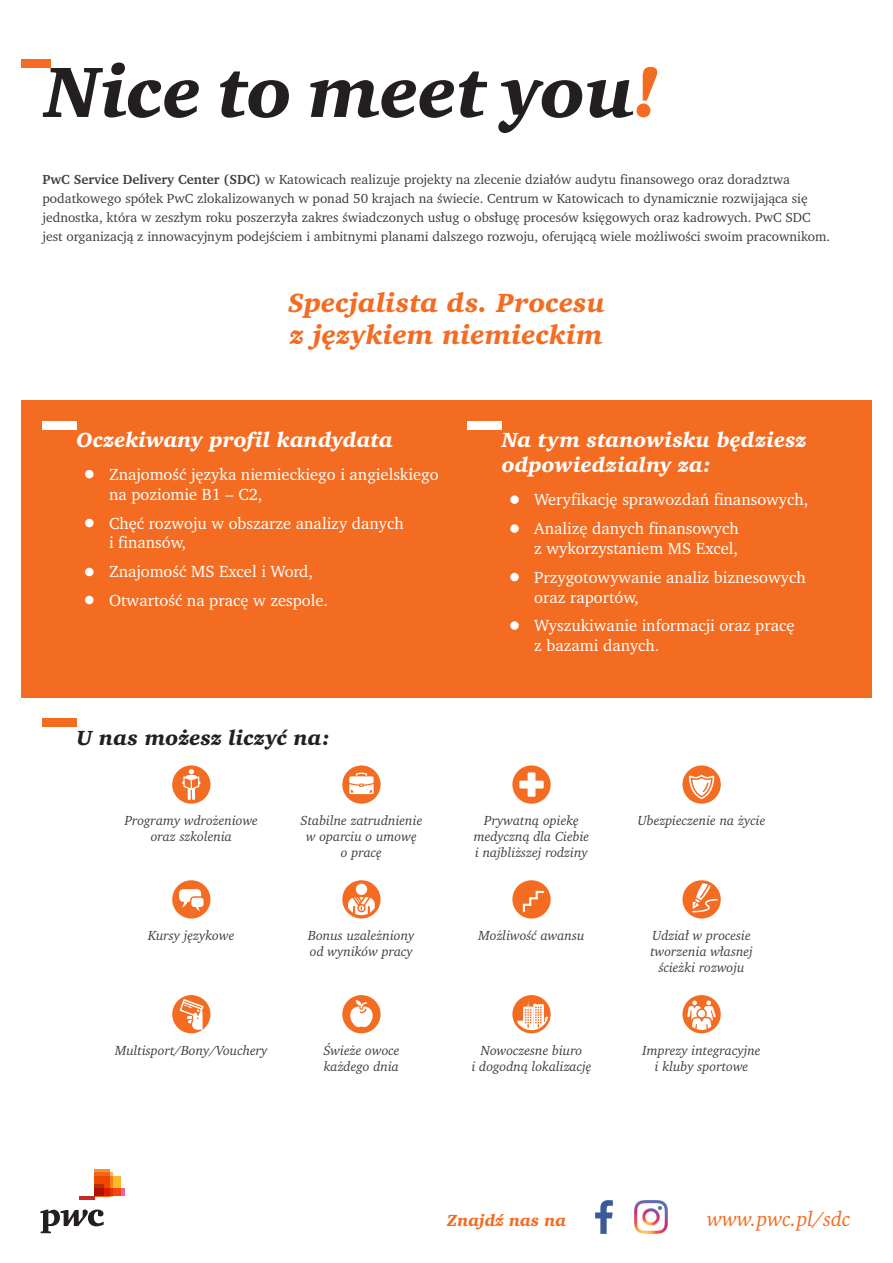
<style>
.page{position:relative;width:893px;height:1263px;background:#fff}
.page>*{position:absolute;margin:0;border:0;box-sizing:border-box;transform-origin:0 0}
.t1{font:italic 27px/32.4px "Charter ITC Blk PL";letter-spacing:.005em;color:#f36c21}
.t2{font:italic 21px/25.2px "Charter ITC Blk PL";color:#fff}
.t3{font:italic 21px "Charter ITC Blk PL";letter-spacing:.005em;color:#231f20}
.t4{font:italic 21px "Charter ITCPL";color:#f36c21}
.t5{font:16.5px/28.8px "Charter ITCPL";color:#fff}
.t6{font:italic 16.5px "Charter ITC Blk PL";color:#f36c21}
.t7{font:13.5px/18.9px "Charter ITCPL";color:#3e3e3f}
.t8{font:italic 13.5px/16.2px "Charter ITCPL";color:#3e3e3f;text-align:center}
.s1{font-weight:700}
</style>
<div class="page">
<div style="left:21px;top:400px;width:851px;height:297px;background:#f36c21"></div>
<svg style="left:43px;top:63px;width:156px;height:55px"></svg>
<svg style="left:220px;top:71px;width:69px;height:47px"></svg>
<svg style="left:310px;top:71px;width:177px;height:47px"></svg>
<svg style="left:498px;top:67px;width:159px;height:66px"></svg>
<div style="left:21px;top:60px;width:30px;height:8px;background:#f36c21"></div>
<div style="left:85px;top:470px;width:9px;height:8px;background:#fff;border-radius:50%"></div>
<div style="left:85px;top:519px;width:9px;height:8px;background:#fff;border-radius:50%"></div>
<div style="left:85px;top:568px;width:9px;height:8px;background:#fff;border-radius:50%"></div>
<div style="left:85px;top:596px;width:9px;height:8px;background:#fff;border-radius:50%"></div>
<div style="left:510px;top:495px;width:9px;height:9px;background:#fff;border-radius:50%"></div>
<div style="left:510px;top:524px;width:9px;height:9px;background:#fff;border-radius:50%"></div>
<div style="left:510px;top:573px;width:9px;height:8px;background:#fff;border-radius:50%"></div>
<div style="left:510px;top:621px;width:9px;height:9px;background:#fff;border-radius:50%"></div>
<div style="left:43px;top:421px;width:34px;height:8px;background:#fff"></div>
<div style="left:468px;top:421px;width:34px;height:8px;background:#fff"></div>
<svg style="left:40px;top:1209px;width:64px;height:24px"></svg>
<div style="left:95px;top:1188px;width:30px;height:8px;background:#f0639e"></div>
<div style="left:95px;top:1172px;width:18px;height:24px;background:#f9b281"></div>
<svg style="left:95px;top:1169px;width:15px;height:7px"></svg>
<svg style="left:95px;top:1176px;width:26px;height:20px"></svg>
<svg style="left:95px;top:1184px;width:9px;height:12px"></svg>
<hr style="left:79px;top:1196px;width:16px;height:4px;background:#c32a25">
<img style="left:634px;top:1200px;width:33px;height:33px">
<img style="left:595px;top:1200px;width:17px;height:33px">
<div style="left:43px;top:719px;width:34px;height:8px;background:#f36c21"></div>
<svg style="left:172px;top:765px;width:38px;height:39px"></svg>
<svg style="left:512px;top:765px;width:39px;height:39px"></svg>
<svg style="left:342px;top:880px;width:39px;height:38px"></svg>
<svg style="left:172px;top:995px;width:38px;height:38px"></svg>
<svg style="left:682px;top:880px;width:39px;height:38px"></svg>
<svg style="left:172px;top:880px;width:38px;height:38px"></svg>
<svg style="left:682px;top:765px;width:39px;height:39px"></svg>
<svg style="left:342px;top:995px;width:39px;height:38px"></svg>
<svg style="left:682px;top:995px;width:39px;height:38px"></svg>
<svg style="left:512px;top:995px;width:39px;height:38px"></svg>
<svg style="left:517px;top:998px;width:31px;height:32px"></svg>
<svg style="left:512px;top:880px;width:39px;height:38px"></svg>
<svg style="left:342px;top:765px;width:39px;height:39px"></svg>
<p class="t7" style="left:43px;top:170px;width:789px"><span class="s1">PwC Service Delivery Center (SDC)</span> w Katowicach realizuje projekty na zlecenie działów audytu finansowego oraz doradztwa podatkowego spółek PwC zlokalizowanych w ponad 50 krajach na świecie. Centrum w Katowicach to dynamicznie rozwijająca się jednostka, która w zeszłym roku poszerzyła zakres świadczonych usług o obsługę procesów księgowych oraz kadrowych. PwC SDC jest organizacją z innowacyjnym podejściem i ambitnymi planami dalszego rozwoju, oferującą wiele możliwości swoim pracownikom.</p>
<h1 class="t1" style="left:288px;top:286px;width:318px">Specjalista ds. Procesu z językiem niemieckim</h1>
<h2 class="t2" style="left:77px;top:427px;width:318px">Oczekiwany profil kandydata</h2>
<p class="t5" style="left:109px;top:464px;width:331px;line-height:19.8px">Znajomość języka niemieckiego i angielskiego na poziomie B1 – C2,</p>
<p class="t5" style="left:109px;top:513px;width:296px;line-height:19.8px">Chęć rozwoju w obszarze analizy danych i finansów,</p>
<p class="t5" style="left:109px;top:557px;width:221px">Znajomość MS Excel i Word,<br>Otwartość na pracę w zespole.</p>
<h2 class="t3" style="left:77px;top:724px;width:255px">U nas możesz liczyć na:</h2>
<h2 class="t2" style="left:502px;top:427px;width:306px">Na tym stanowisku będziesz odpowiedzialny za:</h2>
<p class="t5" style="left:534px;top:485px;width:276px">Weryfikację sprawozdań finansowych,<br>Analizę danych finansowych</p>
<p class="t5" style="left:534px;top:534px;width:273px">z wykorzystaniem MS Excel,<br>Przygotowywanie analiz biznesowych</p>
<p class="t5" style="left:534px;top:582px;width:262px">oraz raportów,<br>Wyszukiwanie informacji oraz pracę</p>
<p class="t5" style="left:534px;top:631px;width:127px">z bazami danych.</p>
<p class="t8" style="left:125px;top:812px;width:135px">Programy wdrożeniowe oraz szkolenia</p>
<p class="t8" style="left:300px;top:812px;width:123px">Stabilne zatrudnienie w oparciu o umowę<br>o pracę</p>
<p class="t8" style="left:474px;top:812px;width:117px">Prywatną opiekę medyczną dla Ciebie i najbliższej rodziny</p>
<p class="t8" style="left:638px;top:812px;width:129px">Ubezpieczenie na życie</p>
<p class="t8" style="left:148px;top:926px;width:88px">Kursy językowe</p>
<p class="t8" style="left:308px;top:926px;width:108px;text-align:left">Bonus uzależniony od wyników pracy</p>
<p class="t8" style="left:479px;top:926px;width:107px">Możliwość awansu</p>
<p class="t8" style="left:650px;top:926px;width:106px">Udział w procesie tworzenia własnej ścieżki rozwoju</p>
<p class="t8" style="left:115px;top:1041px;width:154px">Multisport/Bony/Vouchery</p>
<p class="t8" style="left:323px;top:1041px;width:78px;text-align:left">Świeże owoce każdego dnia</p>
<p class="t8" style="left:472px;top:1041px;width:121px">Nowoczesne biuro<br>i dogodną lokalizację</p>
<p class="t8" style="left:643px;top:1041px;width:120px">Imprezy integracyjne i kluby sportowe</p>
<p class="t6" style="left:447px;top:1210px;width:120px">Znajdź nas na</p>
<h2 class="t4" style="left:707px;top:1206px;width:145px">www.pwc.pl/sdc</h2>
</div>
